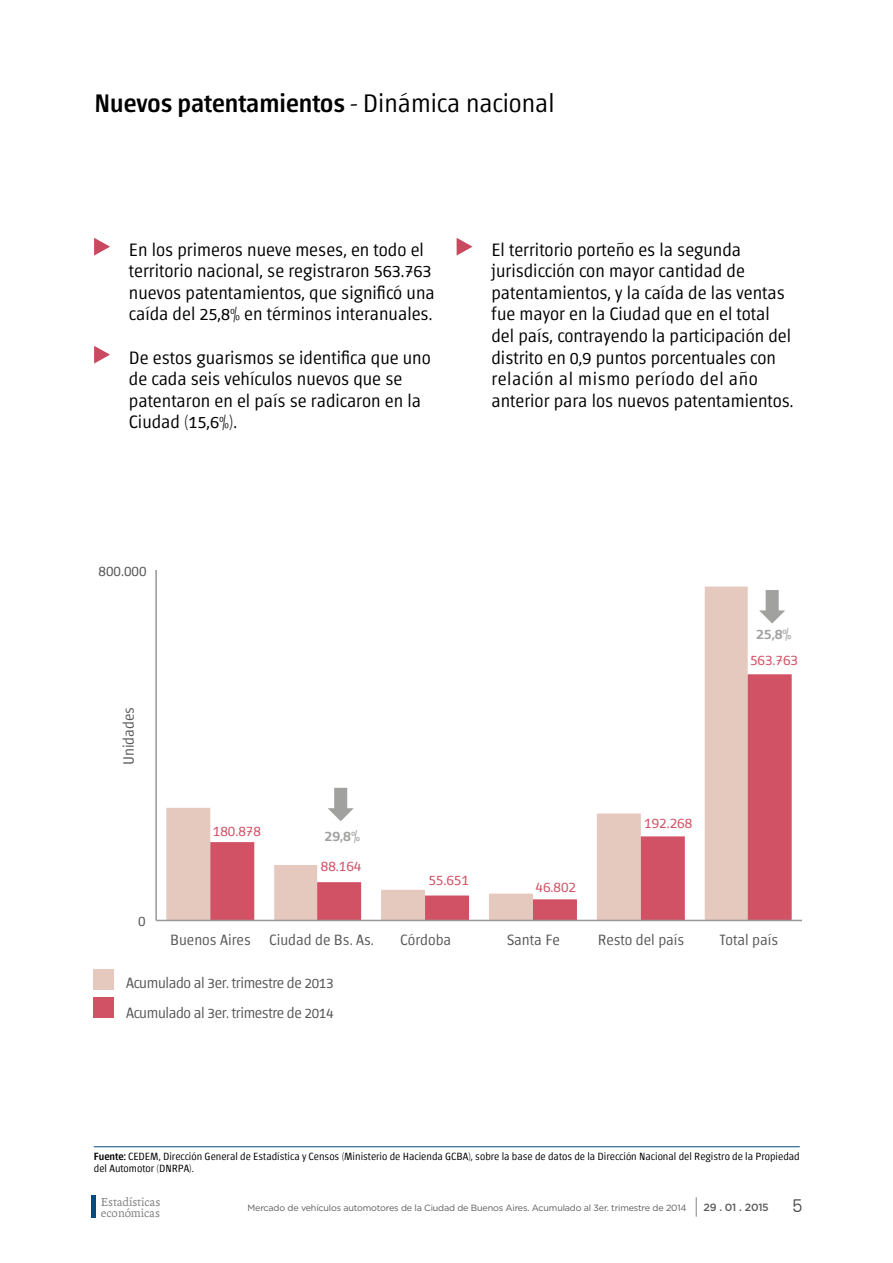
<style>
.page{position:relative;width:893px;height:1263px;background:#fff}
.page>*{position:absolute;margin:0;border:0;box-sizing:border-box;transform-origin:0 0}
.t1{font:500 25.5px "Chaco";color:#000}
.t2{font:300 18px/21.6px "Chaco";color:#000}
.t3{font:300 18px "Zurich BT";color:#414042}
.t4{font:300 15px "Chaco";color:#575756}
.t5{font:300 15px/29.8px "Chaco";letter-spacing:-.025em;color:#575756}
.t6{font:300 15px "Chaco";color:#d15265}
.t7{font:500 15px "Chaco";color:#a1a1a0}
.t8{font:12.6px/10.8px "Andralis ND Os F";color:#808285}
.t9{font:300 10.5px/12px "Chaco";color:#000}
.t10{font:500 10.5px "Gotham";letter-spacing:-.02em;color:#5a5b5d}
.t11{font:9px "Gotham";letter-spacing:-.02em;color:#5a5b5d}
.s1{font-weight:300}
.s2{font-weight:500}
.s3{font-weight:400;font-size:21px}
</style>
<div class="page">
<hr style="left:94px;top:1146px;width:706px;height:1px;background:#004c83">
<svg style="left:166px;top:586px;width:582px;height:334px"></svg>
<svg style="left:210px;top:674px;width:582px;height:246px"></svg>
<hr style="left:155px;top:570px;width:2px;height:350px;background:#979898">
<hr style="left:156px;top:920px;width:646px;height:1px;background:#979898">
<div style="left:93px;top:998px;width:20px;height:20px;background:#d15265"></div>
<div style="left:93px;top:969px;width:20px;height:21px;background:#e5c9be"></div>
<svg style="left:759px;top:590px;width:26px;height:33px"></svg>
<svg style="left:328px;top:788px;width:26px;height:33px"></svg>
<div style="left:91px;top:1195px;width:5px;height:23px;background:#004c83"></div>
<h1 class="t1" style="left:94px;top:91px;width:462px">Nuevos patentamientos - <span class="s1">Dinámica nacional</span></h1>
<p class="t2" style="left:129px;top:239px;width:307px">En los primeros nueve meses, en todo el territorio nacional, se registraron 563.763 nuevos patentamientos, que significó una caída del 25,8% en términos interanuales.</p>
<p class="t2" style="left:129px;top:347px;width:303px">De estos guarismos se identifica que uno de cada seis vehículos nuevos que se patentaron en el país se radicaron en la<br>Ciudad (15,6%).</p>
<p class="t2" style="left:491px;top:239px;width:304px">El territorio porteño es la segunda jurisdicción con mayor cantidad de patentamientos, y la caída de las ventas fue mayor en la Ciudad que en el total del país, contrayendo la participación del distrito en 0,9 puntos porcentuales con relación al mismo período del año anterior para los nuevos patentamientos.</p>
<p class="t4" style="left:98px;top:564px;width:49px">800.000</p>
<p class="t4" style="left:122px;top:765px;width:60px;rotate:-90deg">Unidades</p>
<p class="t4" style="left:138px;top:914px;width:9px">0</p>
<p class="t6" style="left:213px;top:824px;width:49px">180.878</p>
<p class="t7" style="left:325px;top:829px;width:37px">29,8%</p>
<p class="t6" style="left:321px;top:859px;width:42px">88.164</p>
<p class="t6" style="left:428px;top:873px;width:42px">55.651</p>
<p class="t6" style="left:536px;top:880px;width:42px">46.802</p>
<p class="t7" style="left:756px;top:627px;width:37px">25,8%</p>
<p class="t6" style="left:750px;top:653px;width:49px">563.763</p>
<p class="t6" style="left:644px;top:816px;width:49px">192.268</p>
<p class="t4" style="left:170px;top:933px;width:205px">Buenos Aires Ciudad de Bs. As.</p>
<p class="t4" style="left:400px;top:933px;width:52px">Córdoba</p>
<p class="t4" style="left:507px;top:933px;width:54px">Santa Fe</p>
<p class="t4" style="left:598px;top:933px;width:88px">Resto del país</p>
<p class="t4" style="left:720px;top:933px;width:60px">Total país</p>
<p class="t5" style="left:126px;top:969px;width:209px">Acumulado al 3er. trimestre de 2013<br>Acumulado al 3er. trimestre de 2014</p>
<p class="t9" style="left:94px;top:1150px;width:707px"><span class="s2">Fuente:</span> CEDEM, Dirección General de Estadística y Censos (Ministerio de Hacienda GCBA), sobre la base de datos de la Dirección Nacional del Registro de la Propiedad del Automotor (DNRPA).</p>
<p class="t8" style="left:101px;top:1196px;width:61px">Estadísticas económicas</p>
<p class="t11" style="left:248px;top:1202px;width:440px">Mercado de vehículos automotores de la Ciudad de Buenos Aires. Acumulado al 3er. trimestre de 2014</p>
<p class="t10" style="left:695px;top:1200px;width:76px"><span class="s3">|</span> 29 . 01 . 2015</p>
<p class="t3" style="left:792px;top:1194px;width:11px">5</p>
</div>
